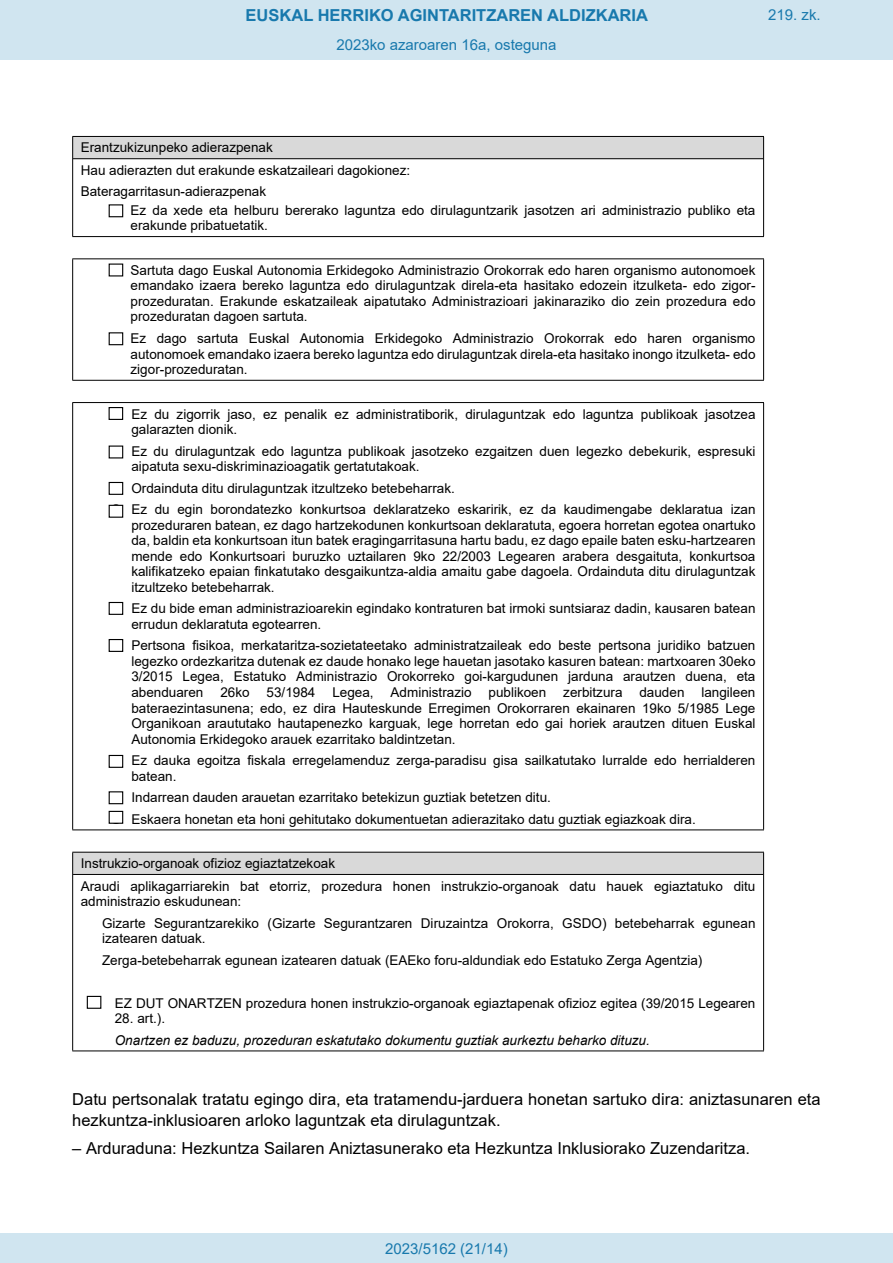
<style>
.page{position:relative;width:893px;height:1263px;background:#fff}
.page>*{position:absolute;margin:0;border:0;box-sizing:border-box;transform-origin:0 0}
.t1{font:16.5px/21.8px "Arial";color:#000}
.t2{font:700 16.5px "Arial";color:#1879ad}
.Paginacion_Centro{font:15px "Arial";color:#1879ad}
.t3{font:13.5px/15.5px "Arial";color:#000}
.t4{font:italic 13.5px/21.5px "Arial";color:#000}
.s1{font-style:normal}
</style>
<div class="page">
<div style="left:73px;top:137px;width:690px;height:21px;background:#d9d9d9"></div>
<hr style="left:72px;top:137px;width:1px;height:99px;background:#000">
<hr style="left:763px;top:137px;width:1px;height:99px;background:#000">
<hr style="left:72px;top:136px;width:692px;height:1px;background:#000">
<hr style="left:73px;top:158px;width:690px;height:1px;background:#000">
<hr style="left:72px;top:236px;width:692px;height:1px;background:#000">
<hr style="left:72px;top:259px;width:1px;height:121px;background:#000">
<hr style="left:763px;top:259px;width:1px;height:121px;background:#000">
<hr style="left:72px;top:258px;width:692px;height:1px;background:#000">
<hr style="left:72px;top:380px;width:692px;height:1px;background:#000">
<hr style="left:72px;top:403px;width:1px;height:426px;background:#000">
<hr style="left:763px;top:403px;width:1px;height:426px;background:#000">
<hr style="left:72px;top:402px;width:692px;height:1px;background:#000">
<hr style="left:72px;top:829px;width:692px;height:1px;background:#000">
<div style="left:73px;top:852px;width:690px;height:22px;background:#d9d9d9"></div>
<hr style="left:72px;top:852px;width:1px;height:198px;background:#000">
<hr style="left:763px;top:852px;width:1px;height:198px;background:#000">
<hr style="left:72px;top:852px;width:692px;height:1px;background:#000">
<hr style="left:73px;top:874px;width:690px;height:1px;background:#000">
<hr style="left:72px;top:1050px;width:692px;height:1px;background:#000">
<div style="left:109px;top:204px;width:14px;height:13px;border:1px solid #000"></div>
<div style="left:109px;top:263px;width:14px;height:13px;border:1px solid #000"></div>
<div style="left:109px;top:332px;width:14px;height:13px;border:1px solid #000"></div>
<div style="left:109px;top:407px;width:14px;height:13px;border:1px solid #000"></div>
<div style="left:109px;top:445px;width:14px;height:13px;border:1px solid #000"></div>
<div style="left:109px;top:482px;width:14px;height:13px;border:1px solid #000"></div>
<div style="left:109px;top:505px;width:14px;height:13px;border:1px solid #000"></div>
<div style="left:109px;top:602px;width:14px;height:13px;border:1px solid #000"></div>
<div style="left:109px;top:639px;width:14px;height:13px;border:1px solid #000"></div>
<div style="left:109px;top:755px;width:14px;height:13px;border:1px solid #000"></div>
<div style="left:109px;top:791px;width:14px;height:13px;border:1px solid #000"></div>
<div style="left:109px;top:811px;width:14px;height:13px;border:1px solid #000"></div>
<div style="left:87px;top:996px;width:14px;height:13px;border:1px solid #000"></div>
<div style="left:0;top:0;width:893px;height:60px;background:#d0e5f0"></div>
<div style="left:0;top:1233px;width:893px;height:30px;background:#d0e5f0"></div>
<svg style="left:110px;top:205px;width:10px;height:10px"></svg>
<svg style="left:110px;top:265px;width:10px;height:10px"></svg>
<svg style="left:110px;top:333px;width:10px;height:10px"></svg>
<svg style="left:111px;top:504px;width:10px;height:3px"></svg>
<svg style="left:111px;top:755px;width:10px;height:2px"></svg>
<svg style="left:111px;top:822px;width:10px;height:2px"></svg>
<p class="t2" style="left:246px;top:3px;width:404px">EUSKAL HERRIKO AGINTARITZAREN ALDIZKARIA</p>
<p class="Paginacion_Centro" style="left:768px;top:5px;width:54px">219. zk.</p>
<p class="Paginacion_Centro" style="left:336px;top:35px;width:222px">2023ko azaroaren 16a, osteguna</p>
<p class="t3" style="left:81px;top:137px;width:331px;line-height:21.9px">Erantzukizunpeko adierazpenak<br>Hau adierazten dut erakunde eskatzaileari dagokionez:<br>Bateragarritasun-adierazpenak</p>
<p class="t3" style="left:131px;top:202px;width:626px">Ez da xede eta helburu bererako laguntza edo dirulaguntzarik jasotzen ari administrazio publiko eta erakunde pribatuetatik.</p>
<p class="t3" style="left:131px;top:262px;width:626px;text-align:justify">Sartuta dago Euskal Autonomia Erkidegoko Administrazio Orokorrak edo haren organismo autonomoek emandako izaera bereko laguntza edo dirulaguntzak direla-eta hasitako edozein itzulketa- edo zigor&shy;prozeduratan. Erakunde eskatzaileak aipatutako Administrazioari jakinaraziko dio zein prozedura edo prozeduratan dagoen sartuta.</p>
<p class="t3" style="left:131px;top:330px;width:626px;text-align:justify">Ez dago sartuta Euskal Autonomia Erkidegoko Administrazio Orokorrak edo haren organismo autonomoek emandako izaera bereko laguntza edo dirulaguntzak direla-eta hasitako inongo itzulketa- edo zigor-prozeduratan.</p>
<p class="t3" style="left:131px;top:406px;width:626px">Ez du zigorrik jaso, ez penalik ez administratiborik, dirulaguntzak edo laguntza publikoak jasotzea galarazten dionik.</p>
<p class="t3" style="left:131px;top:443px;width:626px">Ez du dirulaguntzak edo laguntza publikoak jasotzeko ezgaitzen duen legezko debekurik, espresuki aipatuta sexu-diskriminazioagatik gertatutakoak.</p>
<p class="t3" style="left:131px;top:477px;width:626px;line-height:21.6px">Ordainduta ditu dirulaguntzak itzultzeko betebeharrak.<br>Ez du egin borondatezko konkurtsoa deklaratzeko eskaririk, ez da kaudimengabe deklaratua izan</p>
<p class="t3" style="left:131px;top:517px;width:626px;text-align:justify">prozeduraren batean, ez dago hartzekodunen konkurtsoan deklaratuta, egoera horretan egotea onartuko da, baldin eta konkurtsoan itun batek eragingarritasuna hartu badu, ez dago epaile baten esku-hartzearen mende edo Konkurtsoari buruzko uztailaren 9ko 22/2003 Legearen arabera desgaituta, konkurtsoa kalifikatzeko epaian finkatutako desgaikuntza-aldia amaitu gabe dagoela. Ordainduta ditu dirulaguntzak itzultzeko betebeharrak.</p>
<p class="t3" style="left:131px;top:601px;width:626px">Ez du bide eman administrazioarekin egindako kontraturen bat irmoki suntsiaraz dadin, kausaren batean errudun deklaratuta egotearren.</p>
<p class="t3" style="left:131px;top:638px;width:626px;text-align:justify">Pertsona fisikoa, merkataritza-sozietateetako administratzaileak edo beste pertsona juridiko batzuen legezko ordezkaritza dutenak ez daude honako lege hauetan jasotako kasuren batean: martxoaren 30eko 3/2015 Legea, Estatuko Administrazio Orokorreko goi-kargudunen jarduna arautzen duena, eta abenduaren</p>
<p class="t3" style="left:220px;top:684px;width:31px">26ko</p>
<p class="t3" style="left:267px;top:684px;width:50px">53/1984</p>
<p class="t3" style="left:332px;top:684px;width:43px">Legea,</p>
<p class="t3" style="left:391px;top:684px;width:83px">Administrazio</p>
<p class="t3" style="left:488px;top:684px;width:59px">publikoen</p>
<p class="t3" style="left:563px;top:684px;width:61px">zerbitzura</p>
<p class="t3" style="left:639px;top:684px;width:47px">dauden</p>
<p class="t3" style="left:131px;top:684px;width:626px;text-align:justify;text-indent:570px">langileen bateraezintasunena; edo, ez dira Hauteskunde Erregimen Orokorraren ekainaren 19ko 5/1985 Lege Organikoan araututako hautapenezko karguak, lege horretan edo gai horiek arautzen dituen Euskal Autonomia Erkidegoko arauek ezarritako baldintzetan.</p>
<p class="t3" style="left:131px;top:752px;width:626px">Ez dauka egoitza fiskala erregelamenduz zerga-paradisu gisa sailkatutako lurralde edo herrialderen batean.</p>
<p class="t3" style="left:131px;top:786px;width:566px;line-height:21.5px">Indarrean dauden arauetan ezarritako betekizun guztiak betetzen ditu.<br>Eskaera honetan eta honi gehitutako dokumentuetan adierazitako datu guztiak egiazkoak dira.</p>
<p class="t3" style="left:81px;top:852px;width:676px;line-height:22.2px">Instrukzio-organoak ofizioz egiaztatzekoak<br>Araudi aplikagarriarekin bat etorriz, prozedura honen instrukzio-organoak datu hauek egiaztatuko ditu</p>
<p class="t3" style="left:102px;top:890px;width:655px;line-height:21.5px;text-indent:-21px">administrazio eskudunean:<br>Gizarte Segurantzarekiko (Gizarte Segurantzaren Diruzaintza Orokorra, GSDO) betebeharrak egunean</p>
<p class="t3" style="left:102px;top:927px;width:602px;line-height:21.5px">izatearen datuak.<br>Zerga-betebeharrak egunean izatearen datuak (EAEko foru-aldundiak edo Estatuko Zerga Agentzia)</p>
<p class="t3" style="left:115px;top:995px;width:642px">EZ DUT ONARTZEN prozedura honen instrukzio-organoak egiaztapenak ofizioz egitea (39/2015 Legearen</p>
<p class="t4" style="left:115px;top:1008px;width:537px"><span class="s1">28. art.).<br></span>Onartzen ez baduzu, prozeduran eskatutako dokumentu guztiak aurkeztu beharko dituzu.</p>
<p class="t1" style="left:72px;top:1088px;width:750px">Datu pertsonalak tratatu egingo dira, eta tratamendu-jarduera honetan sartuko dira: aniztasunaren eta hezkuntza-inklusioaren arloko laguntzak eta dirulaguntzak.</p>
<p class="t1" style="left:72px;top:1137px;width:679px">– Arduraduna: Hezkuntza Sailaren Aniztasunerako eta Hezkuntza Inklusiorako Zuzendaritza.</p>
<p class="Paginacion_Centro" style="left:385px;top:1238px;width:124px">2023/5162 (21/14)</p>
</div>
